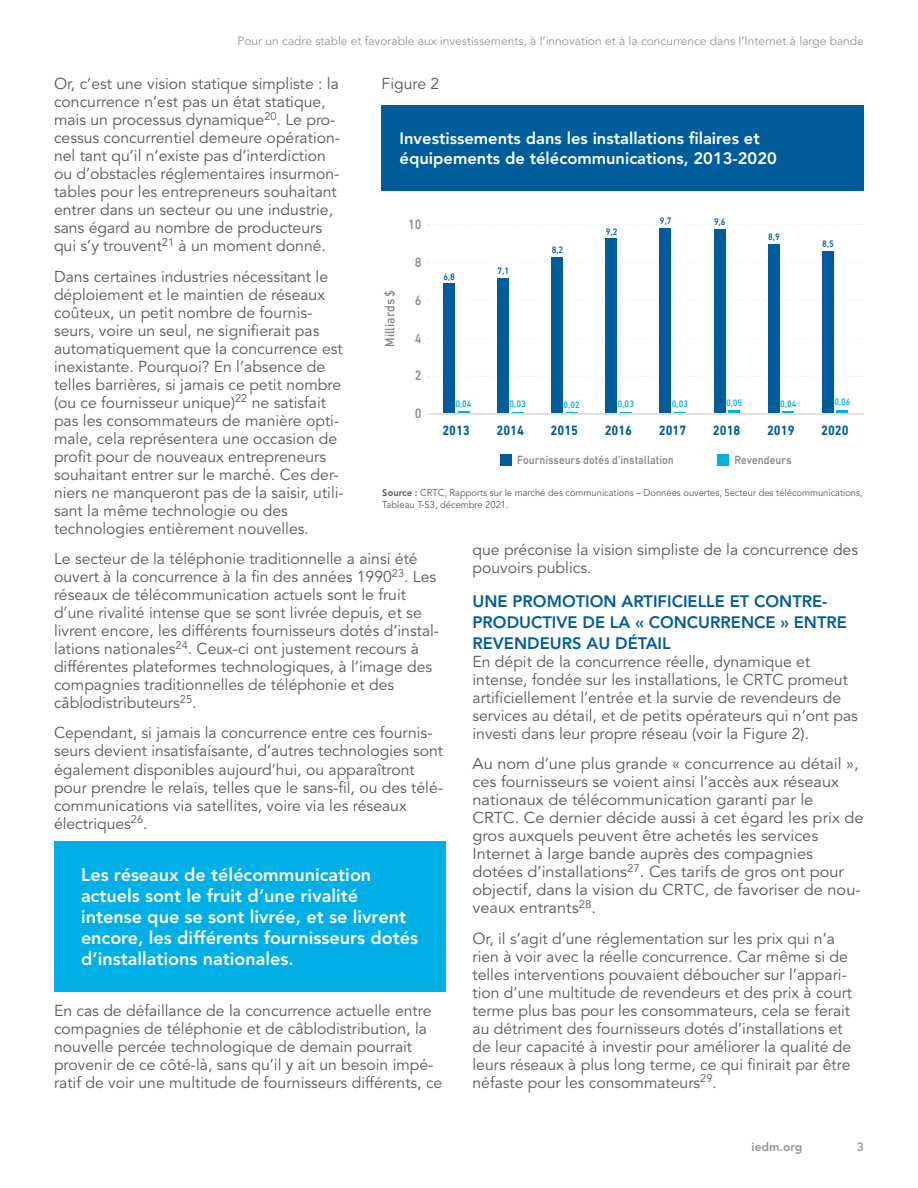
<style>
.page{position:relative;width:918px;height:1188px;background:#fff}
.page>*{position:absolute;margin:0;border:0;box-sizing:border-box;transform-origin:0 0}
.t1{font:800 18px/21px "Avenir LT Std";color:#fff}
.t2{font:800 16.5px/19.5px "Avenir LT Std";color:#fff}
.t3{font:800 16.5px/21px "Avenir LT Std";color:#005d9c}
.t4{font:15.75px/18px "Avenir LT Std";color:#57585a}
.t5{font:15.75px/18px "Avenir LT Std";color:#57585a;scale:1.04 1}
.t6{font:700 13.8px "DIN Next CYR";color:#005d9c;scale:.9 1}
.t7{font:500 13.8px "DIN Next CYR";color:#8a8b8e;scale:.9 1}
.t8{font:500 12.15px "DIN Next CYR";color:#8a8b8e;scale:.9 1}
.t9{font:12px "Avenir LT Std";color:#939598}
.t10{font:800 12px "Avenir LT Std";color:#939598}
.t11{font:9.75px/12px "Avenir LT Std";color:#57585a;scale:.96 1}
.t12{font:500 9.6px "DIN Next CYR";color:#00afe6;scale:.9 1}
.t13{font:500 9.6px "DIN Next CYR";color:#005d9c;scale:.9 1}
.s1{font-weight:800}
</style>
<div class="page">
<div style="left:54px;top:841px;width:392px;height:151px;background:#00afe6"></div>
<svg style="left:429px;top:376px;width:435px;height:1px"></svg>
<svg style="left:429px;top:338px;width:435px;height:1px"></svg>
<svg style="left:429px;top:300px;width:435px;height:1px"></svg>
<svg style="left:429px;top:262px;width:435px;height:1px"></svg>
<div style="left:443px;top:284px;width:11px;height:130px;background:#005d9c"></div>
<svg style="left:458px;top:411px;width:11px;height:2px"></svg>
<svg style="left:729px;top:411px;width:11px;height:2px"></svg>
<svg style="left:783px;top:411px;width:11px;height:2px"></svg>
<hr style="left:837px;top:410px;width:11px;height:4px;background:#00afe6">
<div style="left:498px;top:278px;width:11px;height:136px;background:#005d9c"></div>
<div style="left:552px;top:257px;width:11px;height:157px;background:#005d9c"></div>
<div style="left:606px;top:239px;width:11px;height:175px;background:#005d9c"></div>
<div style="left:660px;top:228px;width:11px;height:186px;background:#005d9c"></div>
<div style="left:714px;top:229px;width:11px;height:185px;background:#005d9c"></div>
<div style="left:768px;top:245px;width:11px;height:169px;background:#005d9c"></div>
<div style="left:822px;top:251px;width:11px;height:163px;background:#005d9c"></div>
<hr style="left:429px;top:413px;width:435px;height:2px;background:#e0e1e2">
<div style="left:500px;top:455px;width:11px;height:11px;background:#005d9c"></div>
<div style="left:717px;top:455px;width:12px;height:11px;background:#00afe6"></div>
<div style="left:382px;top:106px;width:482px;height:85px;background:#005d9c"></div>
<p class="t9" style="left:238px;top:34px;width:628px">Pour un cadre stable et favorable aux investissements, à l’innovation et à la concurrence dans l’Internet à large bande</p>
<p class="t4" style="left:54px;top:75px;width:288px">Or, c’est une vision statique simpliste : la concurrence n’est pas un état statique, mais un processus dynamique<sup>20</sup>. Le pro&shy;cessus concurrentiel demeure opération&shy;nel tant qu’il n’existe pas d’interdiction ou d’obstacles réglementaires insurmon&shy;tables pour les entrepreneurs souhaitant entrer dans un secteur ou une industrie, sans égard au nombre de producteurs qui s’y trouvent<sup>21</sup> à un moment donné.</p>
<p class="t4" style="left:54px;top:268px;width:291px">Dans certaines industries nécessitant le déploiement et le maintien de réseaux coûteux, un petit nombre de fournis&shy;seurs, voire un seul, ne signifierait pas automatiquement que la concurrence est inexistante. Pourquoi? En l’absence de telles barrières, si jamais ce petit nombre (ou ce fournisseur unique)<sup>22</sup> ne satisfait pas les consommateurs de manière opti&shy;male, cela représentera une occasion de profit pour de nouveaux entrepreneurs souhaitant entrer sur le marché. Ces der&shy;niers ne manqueront pas de la saisir, utili&shy;sant la même technologie ou des technologies entièrement nouvelles.</p>
<p class="t4" style="left:54px;top:550px;width:387px">Le secteur de la téléphonie traditionnelle a ainsi été ouvert à la concurrence à la fin des années 1990<sup>23</sup>. Les réseaux de télécommunication actuels sont le fruit d’une rivalité intense que se sont livrée depuis, et se livrent encore, les différents fournisseurs dotés d’instal&shy;lations nationales<sup>24</sup>. Ceux-ci ont justement recours à différentes plateformes technologiques, à l’image des compagnies traditionnelles de téléphonie et des câblodistributeurs<sup>25</sup>.</p>
<p class="t4" style="left:54px;top:725px;width:391px">Cependant, si jamais la concurrence entre ces fournis&shy;seurs devient insatisfaisante, d’autres technologies sont également disponibles aujourd’hui, ou apparaîtront pour prendre le relais, telles que le sans-fil, ou des télé&shy;communications via satellites, voire via les réseaux électriques<sup>26</sup>.</p>
<p class="t4" style="left:382px;top:75px;width:59px">Figure 2</p>
<p class="t2" style="left:400px;top:129px;width:379px">Investissements dans les installations filaires et équipements de télécommunications, 2013-2020</p>
<p class="t13" style="left:660px;top:215px;width:14px">9,7</p>
<p class="t13" style="left:714px;top:216px;width:14px">9,6</p>
<p class="t7" style="left:408px;top:216px;width:17px">10</p>
<p class="t13" style="left:606px;top:226px;width:14px">9,2</p>
<p class="t13" style="left:768px;top:232px;width:14px">8,9</p>
<p class="t13" style="left:822px;top:238px;width:14px">8,5</p>
<p class="t13" style="left:552px;top:244px;width:14px">8,2</p>
<p class="t7" style="left:415px;top:254px;width:9px">8</p>
<p class="t13" style="left:498px;top:265px;width:14px">7,1</p>
<p class="t13" style="left:444px;top:271px;width:14px">6,8</p>
<p class="t7" style="left:382px;top:347px;width:65px;rotate:-90deg">Milliards $</p>
<p class="t7" style="left:415px;top:292px;width:9px">6</p>
<p class="t7" style="left:415px;top:330px;width:9px">4</p>
<p class="t7" style="left:415px;top:368px;width:9px">2</p>
<p class="t12" style="left:455px;top:398px;width:20px">0,04</p>
<p class="t12" style="left:510px;top:398px;width:20px">0,03</p>
<p class="t12" style="left:564px;top:399px;width:20px">0,02</p>
<p class="t12" style="left:618px;top:398px;width:20px">0,03</p>
<p class="t12" style="left:672px;top:399px;width:20px">0,03</p>
<p class="t12" style="left:726px;top:397px;width:20px">0,05</p>
<p class="t12" style="left:780px;top:398px;width:20px">0,04</p>
<p class="t12" style="left:834px;top:396px;width:20px">0,06</p>
<p class="t6" style="left:496px;top:422px;width:32px">2014</p>
<p class="t7" style="left:415px;top:406px;width:9px">0</p>
<p class="t6" style="left:551px;top:422px;width:32px">2015</p>
<p class="t6" style="left:605px;top:422px;width:32px">2016</p>
<p class="t6" style="left:659px;top:422px;width:32px">2017</p>
<p class="t6" style="left:713px;top:422px;width:32px">2018</p>
<p class="t6" style="left:767px;top:422px;width:32px">2019</p>
<p class="t6" style="left:821px;top:422px;width:32px">2020</p>
<p class="t6" style="left:442px;top:422px;width:32px">2013</p>
<p class="t8" style="left:517px;top:453px;width:176px">Fournisseurs dotés d’installation</p>
<p class="t8" style="left:735px;top:453px;width:65px">Revendeurs</p>
<p class="t11" style="left:382px;top:487px;width:502px"><span class="s1">Source :</span> CRTC, Rapports sur le marché des communications – Données ouvertes, Secteur des télécommunications,<br>Tableau T-S3, décembre 2021.</p>
<p class="t4" style="left:472px;top:541px;width:387px">que préconise la vision simpliste de la concurrence des pouvoirs publics.</p>
<p class="t3" style="left:472px;top:591px;width:376px">UNE PROMOTION ARTIFICIELLE ET CONTRE-<br>PRODUCTIVE DE LA « CONCURRENCE » ENTRE<br>REVENDEURS AU DÉTAIL</p>
<p class="t4" style="left:472px;top:653px;width:387px">En dépit de la concurrence réelle, dynamique et intense, fondée sur les installations, le CRTC promeut artificiellement l’entrée et la survie de revendeurs de services au détail, et de petits opérateurs qui n’ont pas investi dans leur propre réseau (voir la Figure 2).</p>
<p class="t5" style="left:472px;top:755px;width:378px">Au nom d’une plus grande « concurrence au détail », ces fournisseurs se voient ainsi l’accès aux réseaux nationaux de télécommunication garanti par le CRTC. Ce dernier décide aussi à cet égard les prix de gros auxquels peuvent être achetés les services Internet à large bande auprès des compagnies dotées d’installations<sup>27</sup>. Ces tarifs de gros ont pour objectif, dans la vision du CRTC, de favoriser de nou&shy;veaux entrants<sup>28</sup>.</p>
<p class="t4" style="left:472px;top:930px;width:381px">Or, il s’agit d’une réglementation sur les prix qui n’a rien à voir avec la réelle concurrence. Car même si de telles interventions pouvaient déboucher sur l’appari&shy;tion d’une multitude de revendeurs et des prix à court terme plus bas pour les consommateurs, cela se ferait au détriment des fournisseurs dotés d’installations et de leur capacité à investir pour améliorer la qualité de leurs réseaux à plus long terme, ce qui finirait par être néfaste pour les consommateurs<sup>29</sup>.</p>
<p class="t1" style="left:81px;top:864px;width:339px">Les réseaux de télécommunication actuels sont le fruit d’une rivalité intense que se sont livrée, et se livrent encore, les différents fournisseurs dotés d’installations nationales.</p>
<p class="t4" style="left:54px;top:1002px;width:390px">En cas de défaillance de la concurrence actuelle entre compagnies de téléphonie et de câblodistribution, la nouvelle percée technologique de demain pourrait provenir de ce côté-là, sans qu’il y ait un besoin impé&shy;ratif de voir une multitude de fournisseurs différents, ce</p>
<p class="t10" style="left:752px;top:1140px;width:52px">iedm.org</p>
<p class="t10" style="left:857px;top:1140px;width:9px">3</p>
</div>
